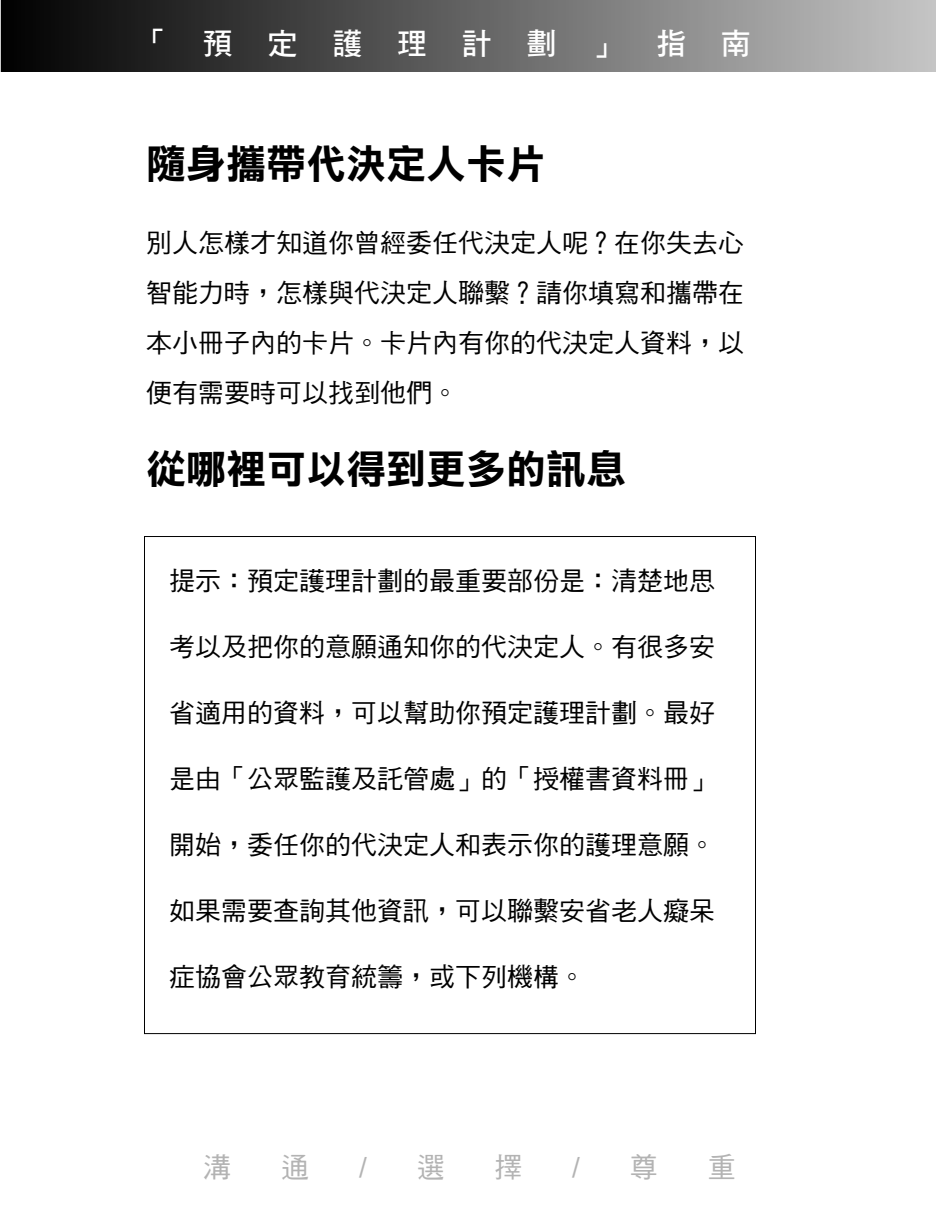
<style>
.page{position:relative;width:936px;height:1224px;background:#fff}
.page>*{position:absolute;margin:0;border:0;box-sizing:border-box;transform-origin:0 0}
.t1{font:40px "DF Li Hei Bd HK BF";color:#000}
.t2{font:30px "DF Hei Bd HK BF";letter-spacing:1.16em;color:#fff}
.t3{font:28px "DF Hei Md HK BF";color:#b3b3b3}
.t4{font:26px/50px "DF Hei Md HK BF";color:#000;text-align:justify}
</style>
<div class="page">
<div style="left:0;top:0;width:936px;height:72px;background:linear-gradient(to right,#000,#c5c5c5)"></div>
<hr style="left:0;top:0;width:1px;height:72px;background:#cacaca">
<p class="t2" style="left:138px;top:28px;width:614px">「預定護理計劃」指南</p>
<h1 class="t1" style="left:146px;top:143px;width:401px">隨身攜帶代決定人卡片</h1>
<p class="t4" style="left:146px;top:219px;width:599px">別人怎樣才知道你曾經委任代決定人呢？在你失去心智能力時，怎樣與代決定人聯繫？請你填寫和攜帶在本小冊子內的卡片。卡片內有你的代決定人資料，以便有需要時可以找到他們。</p>
<h1 class="t1" style="left:146px;top:448px;width:481px">從哪裡可以得到更多的訊息</h1>
<p class="t4" style="left:169px;top:556px;width:547px">提示：預定護理計劃的最重要部份是：清楚地思</p>
<p class="t4" style="left:169px;top:622px;width:547px">考以及把你的意願通知你的代決定人。有很多安</p>
<p class="t4" style="left:169px;top:688px;width:547px">省適用的資料，可以幫助你預定護理計劃。最好</p>
<p class="t4" style="left:169px;top:754px;width:547px">是由「公眾監護及託管處」的「授權書資料冊」</p>
<p class="t4" style="left:169px;top:820px;width:547px">開始，委任你的代決定人和表示你的護理意願。</p>
<p class="t4" style="left:169px;top:886px;width:547px">如果需要查詢其他資訊，可以聯繫安省老人癡呆</p>
<p class="t4" style="left:169px;top:952px;width:417px">症協會公眾教育統籌，或下列機構。</p>
<p class="t3" style="left:203px;top:1152px;width:29px">溝</p>
<p class="t3" style="left:281px;top:1152px;width:29px">通</p>
<p class="t3" style="left:359px;top:1152px;width:9px">/</p>
<p class="t3" style="left:417px;top:1152px;width:30px">選</p>
<p class="t3" style="left:495px;top:1152px;width:30px">擇</p>
<p class="t3" style="left:572px;top:1152px;width:9px">/</p>
<p class="t3" style="left:630px;top:1152px;width:29px">尊</p>
<p class="t3" style="left:708px;top:1152px;width:29px">重</p>
</div>
